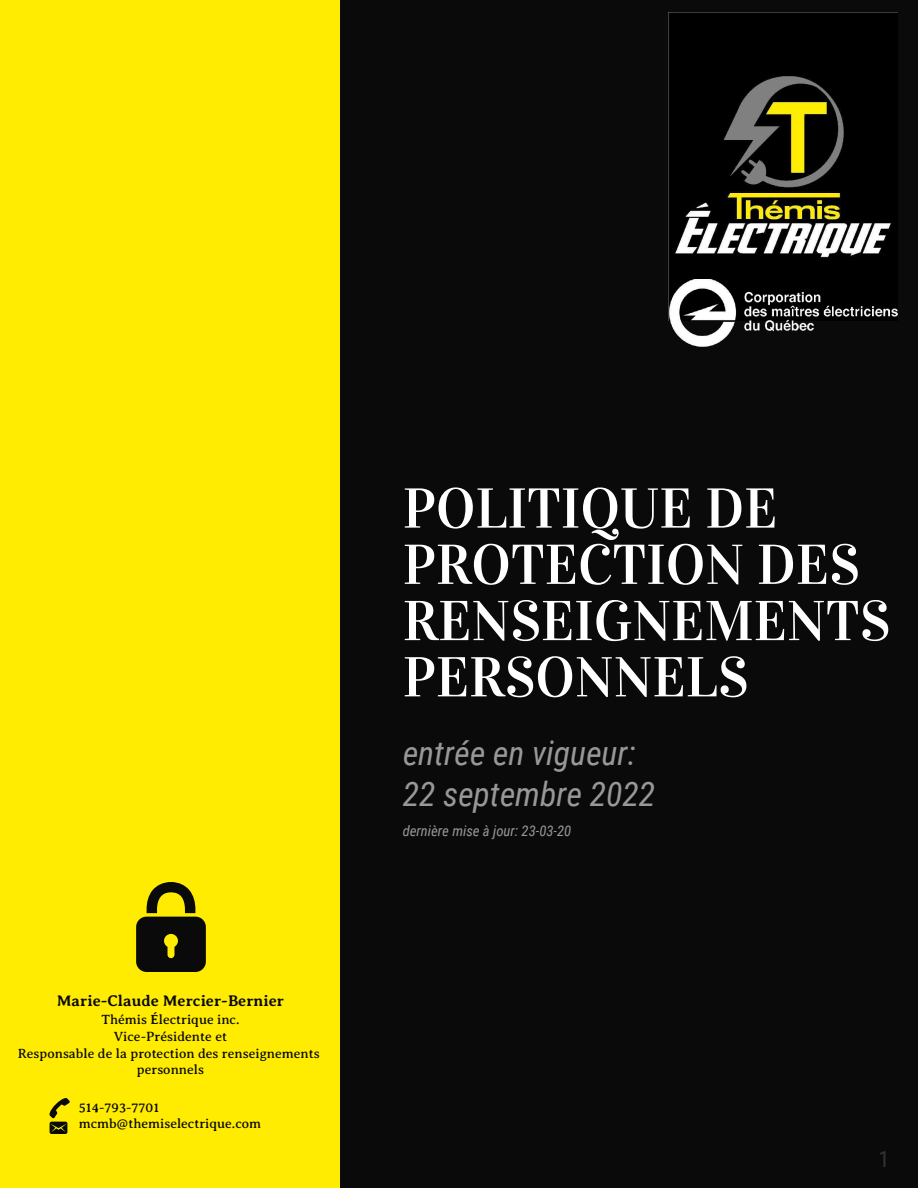
<style>
.page{position:relative;width:918px;height:1188px;background:#ffec01}
.page>*{position:absolute;margin:0;border:0;box-sizing:border-box;transform-origin:0 0}
.t1{font:56.25px/56.2px "Vidaloka";color:#fff}
.t2{font:italic 33.75px/40.5px "Roboto Condensed";color:#989898}
.t3{font:22.5px "Roboto Condensed";color:#333}
.t4{font:700 15.75px "Averia Serif Libre";color:#0a0a0a}
.t5{font:italic 14.7px "Roboto Condensed";color:#989898}
.t6{font:13.5px/16.8px "Averia Serif Libre";color:#0a0a0a;text-align:center}
</style>
<div class="page">
<div style="left:341px;top:0;width:577px;height:1188px;background:#0a0a0a"></div>
<svg style="left:136px;top:882px;width:70px;height:90px"></svg>
<svg style="left:50px;top:1098px;width:20px;height:36px"></svg>
<img style="left:668px;top:12px;width:230px;height:309px">
<img style="left:669px;top:279px;width:229px;height:67px">
<p class="t4" style="left:57px;top:992px;width:229px">Marie-Claude Mercier-Bernier</p>
<p class="t6" style="left:18px;top:1011px;width:304px">Thémis Électrique inc.<br>Vice-Présidente et<br>Responsable de la protection des renseignements personnels</p>
<p class="t6" style="left:79px;top:1099px;width:184px;text-align:left">514-793-7701 mcmb@themiselectrique.com</p>
<h1 class="t1" style="left:403px;top:481px;width:489px">POLITIQUE DE<br>PROTECTION DES<br>RENSEIGNEMENTS<br>PERSONNELS</h1>
<h2 class="t2" style="left:403px;top:731px;width:254px">entrée en vigueur:<br>22 septembre 2022</h2>
<p class="t5" style="left:403px;top:820px;width:170px">dernière mise à jour: 23-03-20</p>
<h3 class="t3" style="left:879px;top:1143px;width:13px">1</h3>
</div>
